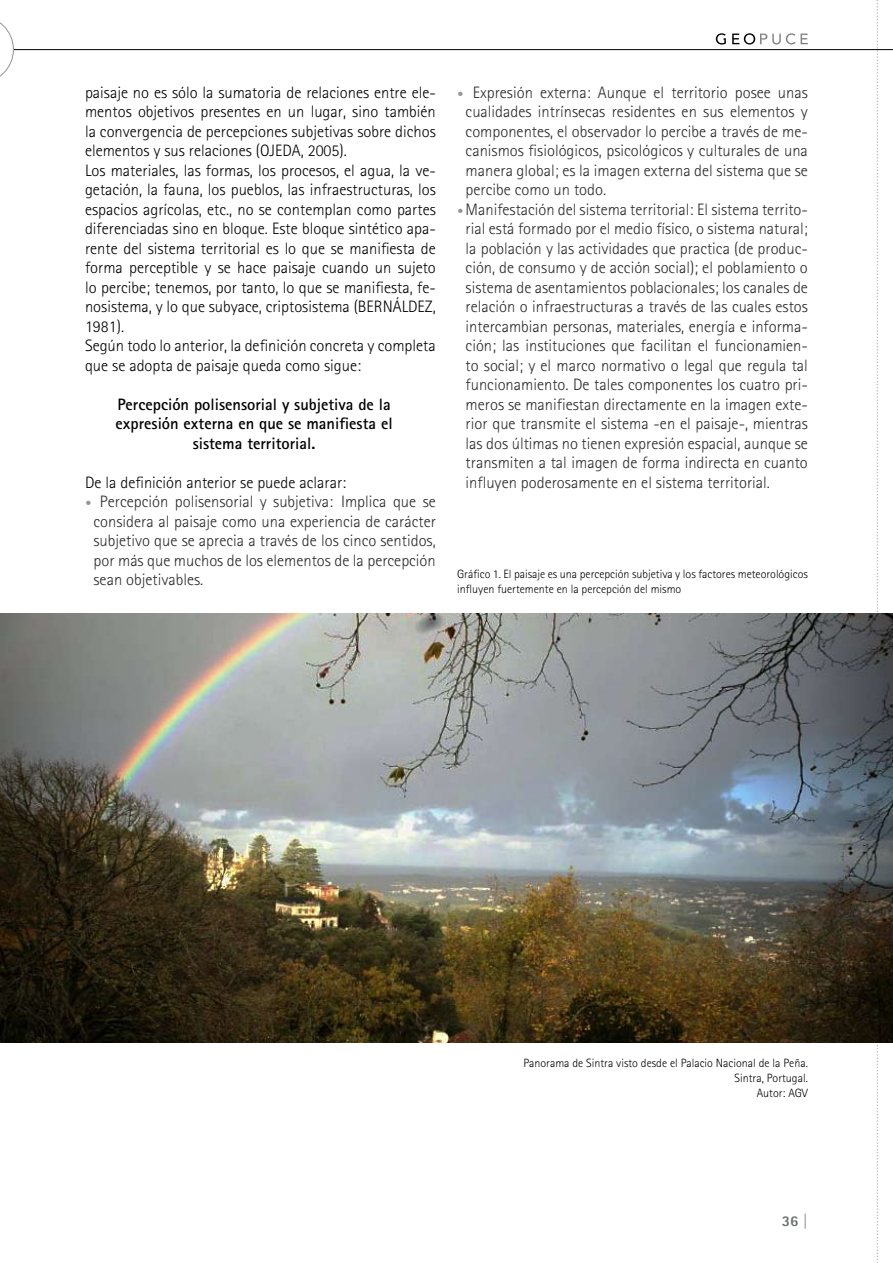
<style>
.page{position:relative;width:893px;height:1263px;background:#fff}
.page>*{position:absolute;margin:0;border:0;box-sizing:border-box;transform-origin:0 0}
.t1{font:300 16.5px/19.5px "AT Rotis Sans Serif";color:#29292a;text-align:justify}
.t2{font:300 16.5px/19.5px "AT Rotis Sans Serif";color:#000}
.t3{font:700 16.5px/19.5px "AT Rotis Sans Serif";color:#000;text-align:center}
.t4{font:800 15px "AT Rotis Sans Serif";color:#6d6f71}
.t5{font:300 12px/15px "AT Rotis Sans Serif";color:#000}
.s1{font-weight:800;font-size:12px;color:#939598}
</style>
<div class="page">
<svg style="left:716px;top:33px;width:10px;height:12px"></svg>
<svg style="left:732px;top:33px;width:76px;height:12px"></svg>
<hr style="left:0;top:49px;width:893px;height:1px;background:#000">
<svg style="left:0;top:22px;width:14px;height:55px"></svg>
<svg style="left:877px;top:0;width:1px;height:1263px"></svg>
<img style="left:0;top:613px;width:893px;height:430px">
<p class="t2" style="left:85px;top:82px;width:352px">paisaje no es sólo la sumatoria de relaciones entre ele&shy;mentos objetivos presentes en un lugar, sino también la convergencia de percepciones subjetivas sobre dichos elementos y sus relaciones (OJEDA, 2005).<br>Los materiales, las formas, los procesos, el agua, la ve&shy;getación, la fauna, los pueblos, las infraestructuras, los espacios agrícolas, etc., no se contemplan como partes diferenciadas sino en bloque. Este bloque sintético apa&shy;rente del sistema territorial es lo que se manifiesta de forma perceptible y se hace paisaje cuando un sujeto lo percibe; tenemos, por tanto, lo que se manifiesta, fe&shy;nosistema, y lo que subyace, criptosistema (BERNÁLDEZ, 1981).<br>Según todo lo anterior, la definición concreta y completa que se adopta de paisaje queda como sigue:</p>
<p class="t3" style="left:116px;top:394px;width:279px">Percepción polisensorial y subjetiva de la expresión externa en que se manifiesta el sistema territorial.</p>
<p class="t2" style="left:85px;top:472px;width:263px">De la definición anterior se puede aclarar:</p>
<p class="t1" style="left:94px;top:492px;width:344px;text-indent:-9px"><span class="s1">•</span> Percepción polisensorial y subjetiva: Implica que se considera al paisaje como una experiencia de carácter subjetivo que se aprecia a través de los cinco sentidos, por más que muchos de los elementos de la percepción sean objetivables.</p>
<p class="t1" style="left:466px;top:82px;width:344px;text-indent:-9px"><span class="s1">•</span> Expresión externa: Aunque el territorio posee unas cualidades intrínsecas residentes en sus elementos y componentes, el observador lo percibe a través de me&shy;canismos fisiológicos, psicológicos y culturales de una manera global; es la imagen externa del sistema que se percibe como un todo.</p>
<p class="t1" style="left:466px;top:199px;width:344px;text-indent:-8px"><span class="s1">•</span> Manifestación del sistema territorial: El sistema territo&shy;rial está formado por el medio físico, o sistema natural; la población y las actividades que practica (de produc&shy;ción, de consumo y de acción social); el poblamiento o sistema de asentamientos poblacionales; los canales de relación o infraestructuras a través de las cuales estos intercambian personas, materiales, energía e informa&shy;ción; las instituciones que facilitan el funcionamien&shy;to social; y el marco normativo o legal que regula tal funcionamiento. De tales componentes los cuatro pri&shy;meros se manifiestan directamente en la imagen exte&shy;rior que transmite el sistema -en el paisaje-, mientras las dos últimas no tienen expresión espacial, aunque se transmiten a tal imagen de forma indirecta en cuanto influyen poderosamente en el sistema territorial.</p>
<p class="t5" style="left:457px;top:566px;width:352px">Gráfico 1. El paisaje es una percepción subjetiva y los factores meteorológicos influyen fuertemente en la percepción del mismo</p>
<p class="t5" style="left:523px;top:1055px;width:286px;text-align:right">Panorama de Sintra visto desde el Palacio Nacional de la Peña.<br>Sintra, Portugal.<br>Autor: AGV</p>
<p class="t4" style="left:782px;top:1212px;width:28px">36 |</p>
</div>
